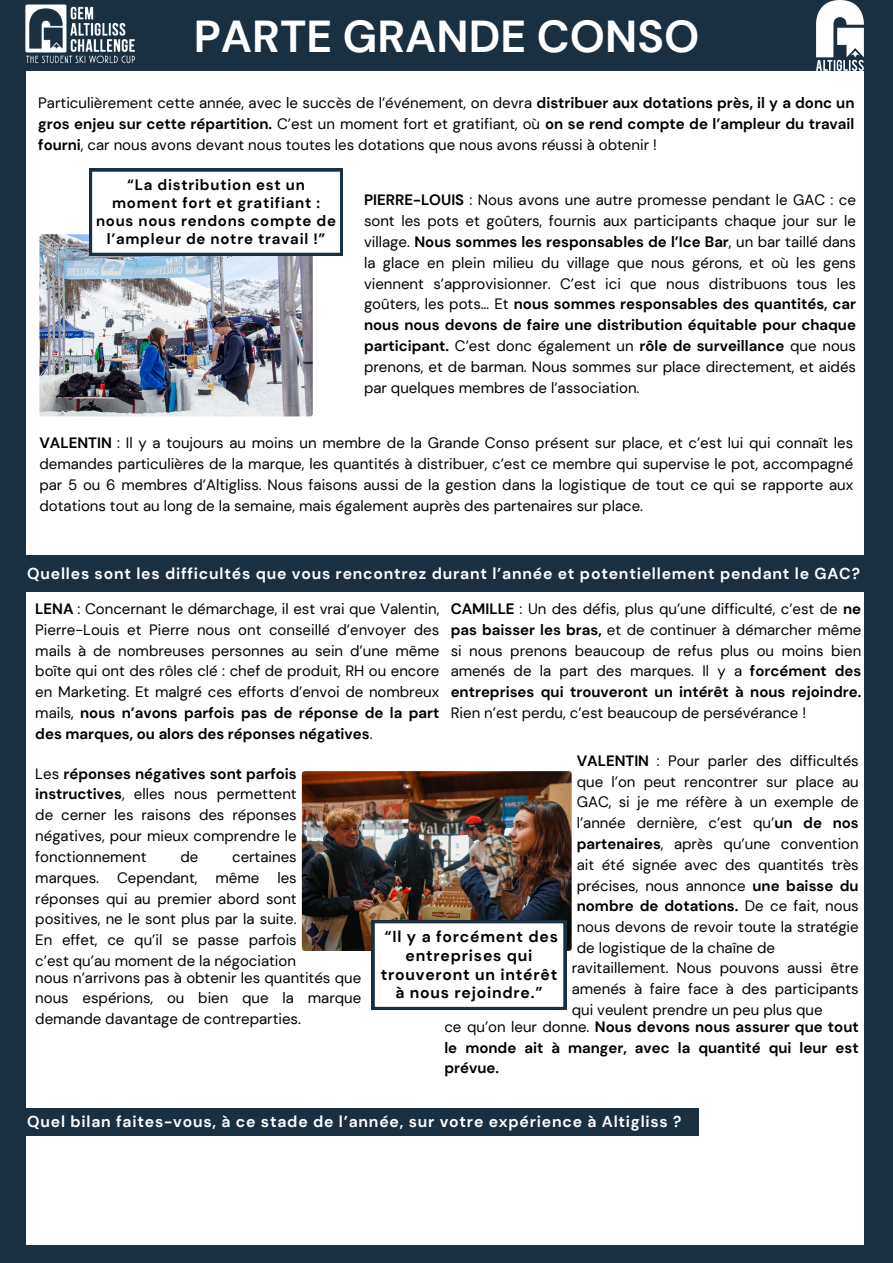
<style>
.page{position:relative;width:893px;height:1263px;background:#fff}
.page>*{position:absolute;margin:0;border:0;box-sizing:border-box;transform-origin:0 0}
.t1{font:700 44.62px "DM Sans";color:#fff}
.t2{font:700 15.75px "DM Sans";letter-spacing:.05em;color:#fff}
.t3{font:700 15.75px/18.6px "DM Sans";letter-spacing:.05em;color:#000;text-align:center}
.t4{font:15px/20.9px "DM Sans";color:#000;text-align:justify}
.t5{font:700 15px/18px "DM Sans";letter-spacing:.05em;color:#000;text-align:center}
.s1{font-weight:700}
.s2{font-weight:400}
</style>
<div class="page">
<div style="left:0;top:1245px;width:893px;height:18px;background:#1a2f40"></div>
<div style="left:0;top:0;width:893px;height:71px;background:#1a2f40"></div>
<img style="left:816px;top:1px;width:47px;height:70px">
<div style="left:0;top:0;width:25px;height:1263px;background:#1a2f40"></div>
<div style="left:863px;top:0;width:30px;height:1263px;background:#1a2f40"></div>
<img style="left:25px;top:4px;width:111px;height:60px">
<div style="left:25px;top:555px;width:838px;height:37px;background:#1a2f40"></div>
<img style="left:302px;top:771px;width:269px;height:180px;border-radius:3px">
<svg style="left:372px;top:920px;width:194px;height:89px"></svg>
<img style="left:39px;top:234px;width:274px;height:182px;border-radius:3px">
<svg style="left:89px;top:169px;width:254px;height:86px"></svg>
<div style="left:25px;top:1108px;width:673px;height:28px;background:#1a2f40"></div>
<p class="t1" style="left:194px;top:7px;width:507px">PARTE GRANDE CONSO</p>
<p class="t4" style="left:38px;top:93px;width:817px">Particulièrement cette année, avec le succès de l’événement, on devra <span class="s1">distribuer aux dotations près, il y a donc un gros enjeu sur cette répartition.</span> C’est un moment fort et gratifiant, où <span class="s1">on se rend compte de l’ampleur du travail fourni</span>, car nous avons devant nous toutes les dotations que nous avons réussi à obtenir !</p>
<p class="t5" style="left:96px;top:176px;width:241px">“La distribution est un moment fort et gratifiant : nous nous rendons compte de l’ampleur de notre travail !”</p>
<p class="t4" style="left:364px;top:190px;width:493px"><span class="s1">PIERRE-LOUIS</span> : Nous avons une autre promesse pendant le GAC : ce sont les pots et goûters, fournis aux participants chaque jour sur le village. <span class="s1">Nous sommes les responsables de l’Ice Bar</span>, un bar taillé dans la glace en plein milieu du village que nous gérons, et où les gens viennent s’approvisionner. C’est ici que nous distribuons tous les goûters, les pots… Et <span class="s1">nous sommes responsables des quantités, car nous nous devons de faire une distribution équitable pour chaque participant.</span> C’est donc également un <span class="s1">rôle de surveillance</span> que nous prenons, et de barman. Nous sommes sur place directement, et aidés par quelques membres de l’association.</p>
<p class="t4" style="left:39px;top:433px;width:815px"><span class="s1">VALENTIN</span> : Il y a toujours au moins un membre de la Grande Conso présent sur place, et c’est lui qui connaît les demandes particulières de la marque, les quantités à distribuer, c’est ce membre qui supervise le pot, accompagné par 5 ou 6 membres d’Altigliss. Nous faisons aussi de la gestion dans la logistique de tout ce qui se rapporte aux dotations tout au long de la semaine, mais également auprès des partenaires sur place.</p>
<p class="t2" style="left:27px;top:563px;width:834px">Quelles sont les difficultés que vous rencontrez durant l’année et potentiellement pendant le GAC?</p>
<h1 class="t4" style="left:35px;top:598px;width:405px"><span class="s1">LENA</span> : Concernant le démarchage, il est vrai que Valentin, Pierre-Louis et Pierre nous ont conseillé d’envoyer des mails à de nombreuses personnes au sein d’une même boîte qui ont des rôles clé : chef de produit, RH ou encore en Marketing. Et malgré ces efforts d’envoi de nombreux mails, <span class="s1">nous n’avons parfois pas de réponse de la part des marques, ou alors des réponses négatives</span>.</h1>
<p class="t4" style="left:451px;top:598px;width:412px"><span class="s1">CAMILLE</span> : Un des défis, plus qu’une difficulté, c’est de <span class="s1">ne pas baisser les bras,</span> et de continuer à démarcher même si nous prenons beaucoup de refus plus ou moins bien amenés de la part des marques. Il y a <span class="s1">forcément des entreprises qui trouveront un intérêt à nous rejoindre.<br></span>Rien n’est perdu, c’est beaucoup de persévérance !</p>
<p class="t4" style="left:577px;top:750px;width:283px"><span class="s1">VALENTIN</span> : Pour parler des difficultés que l’on peut rencontrer sur place au GAC, si je me réfère à un exemple de l’année dernière, c’est qu’<span class="s1">un de nos partenaires</span>, après qu’une convention ait été signée avec des quantités très précises, nous annonce <span class="s1">une baisse du nombre de dotations.</span> De ce fait, nous nous devons de revoir toute la stratégie de logistique de la chaîne de</p>
<p class="t4" style="left:35px;top:763px;width:263px">Les <span class="s1">réponses négatives sont parfois instructives</span>, elles nous permettent de cerner les raisons des réponses négatives, pour mieux comprendre le fonctionnement</p>
<p class="t4" style="left:35px;top:846px;width:263px;text-indent:197px">certaines marques. Cependant, même les réponses qui au premier abord sont positives, ne le sont plus par la suite.<br>En effet, ce qu’il se passe parfois c’est qu’au moment de la négociation</p>
<p class="t4" style="left:35px;top:967px;width:327px">nous n’arrivons pas à obtenir les quantités que nous espérions, ou bien que la marque demande davantage de contreparties.</p>
<p class="t4" style="left:571px;top:957px;width:288px">ravitaillement. Nous pouvons aussi être amenés à faire face à des participants qui veulent prendre un peu plus que</p>
<p class="t4" style="left:180px;top:846px;width:19px">de</p>
<p class="t3" style="left:381px;top:928px;width:179px">“Il y a forcément des entreprises qui trouveront un intérêt à nous rejoindre.”</p>
<p class="t5" style="left:444px;top:1016px;width:416px;line-height:20.9px;text-align:justify"><span class="s2">ce qu’on leur donne.</span> Nous devons nous assurer que tout le monde ait à manger, avec la quantité qui leur est prévue.</p>
<p class="t2" style="left:27px;top:1111px;width:656px">Quel bilan faites-vous, à ce stade de l’année, sur votre expérience à Altigliss ?</p>
</div>
